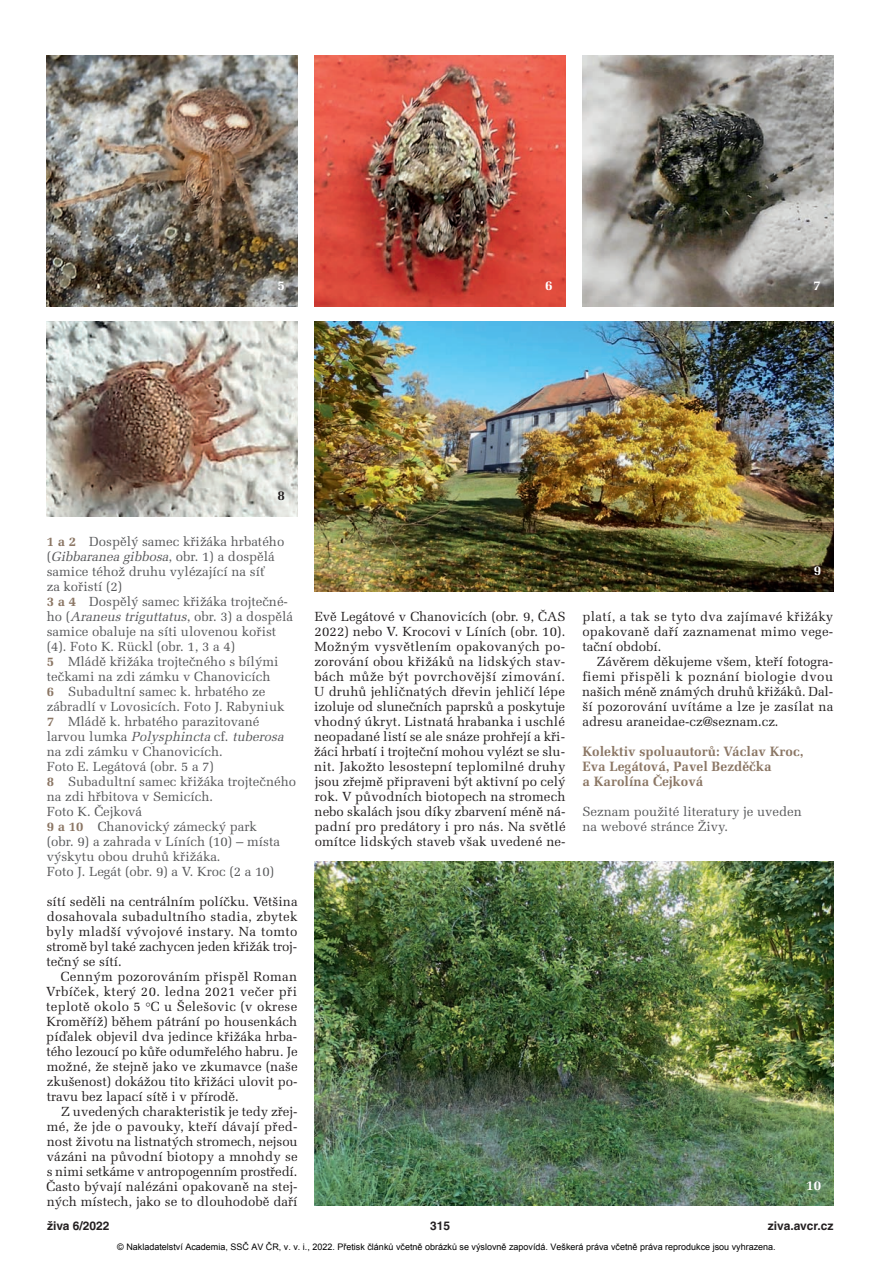
<style>
.page{position:relative;width:893px;height:1263px;background:#fff}
.page>*{position:absolute;margin:0;border:0;box-sizing:border-box;transform-origin:0 0}
.t1{font:700 13.5px/15px "Melior CE";color:#8b7664}
.t2{font:700 13.5px "Melior CE";color:#fff}
.t3{font:700 13.5px "Melior CE";color:#231f20}
.t4{font:13.2px/15px "Melior CE";color:#231f20;text-align:justify}
.t5{font:13.2px/15px "Melior CE";color:#57585a}
.t6{font:700 12px "Helvetica CE";color:#231f20}
.t7{font:9px "Arial";color:#000}
.s1{font-weight:700;color:#8b7664}
.s2{font-style:italic}
</style>
<div class="page">
<img style="left:315px;top:321px;width:518px;height:270px">
<img style="left:315px;top:861px;width:518px;height:345px">
<img style="left:47px;top:55px;width:251px;height:251px">
<img style="left:315px;top:55px;width:251px;height:251px">
<img style="left:583px;top:55px;width:250px;height:251px">
<img style="left:47px;top:322px;width:251px;height:194px">
<p class="t2" style="left:277px;top:281px;width:9px">5</p>
<p class="t2" style="left:545px;top:281px;width:9px">6</p>
<p class="t2" style="left:813px;top:281px;width:9px">7</p>
<p class="t3" style="left:277px;top:491px;width:9px">8</p>
<p class="t5" style="left:47px;top:536px;width:251px"><span class="s1">1 a 2</span> Dospělý samec křižáka hrbatého<br>( <span class="s2">Gibbaranea gibbosa</span>, o b r. 1 ) a d o s p ě l á samice téhož druhu vylézající na síť<br>za kořistí (2)<br><span class="s1">3 a 4</span> Dospělý samec křižáka trojtečné&shy;h o ( <span class="s2">Araneus triguttatus</span>, o b r. 3 ) a d o s p ě l á samice obaluje na síti ulovenou kořist (4). Foto K. Rückl (obr. 1, 3 a 4)<br><span class="s1">5</span> Mládě křižáka trojtečného s bílými tečkami na zdi zámku v Chanovicích<br><span class="s1">6</span> Subadultní samec k. hrbatého ze zábradlí v Lovosicích. Foto J. Rabyniuk<br><span class="s1">7</span> Mládě k. hrbatého parazitované<br>l a r v o u l u m k a <span class="s2">Polysphincta</span> c f . <span class="s2">tuberosa </span>na zdi zámku v Chanovicích.<br>Foto E. Legátová (obr. 5 a 7)<br><span class="s1">8</span> Subadultní samec křižáka trojtečného na zdi hřbitova v Semicích.<br>Foto K. Čejková<br><span class="s1">9 a 10</span> Chanovický zámecký park<br>(obr. 9) a zahrada v Líních (10) – místa výskytu obou druhů křižáka.<br>Foto J. Legát (obr. 9) a V. Kroc (2 a 10)</p>
<p class="t4" style="left:46px;top:896px;width:253px">sítí seděli na centrálním políčku. Většina dosahovala subadultního stadia, zbytek byly mladší vývojové instary. Na tomto stromě byl také zachycen jeden křižák troj&shy;tečný se sítí.</p>
<p class="t4" style="left:46px;top:971px;width:253px;text-indent:14px">Cenným pozorováním přispěl Roman Vrbíček, který 20. ledna 2021 večer při teplotě okolo 5 °C u Šelešovic (v okrese Kroměříž) během pátrání po housenkách píďalek objevil dva jedince křižáka hrba&shy;tého lezoucí po kůře odumřelého habru. Je možné, že stejně jako ve zkumavce (naše zkušenost) dokážou tito křižáci ulovit po - travu bez lapací sítě i v přírodě.</p>
<p class="t4" style="left:47px;top:1106px;width:253px;text-indent:15px">Z uvedených charakteristik je tedy zřej&shy;mé, že jde o pavouky, kteří dávají před&shy;nost životu na listnatých stromech, nejsou vázáni na původní biotopy a mnohdy se s nimi setkáme v antropogenním prostředí.<br>Často bývají nalézáni opakovaně na stej&shy;ných místech, jako se to dlouhodobě daří</p>
<p class="t2" style="left:814px;top:566px;width:9px">9</p>
<p class="t4" style="left:314px;top:611px;width:253px">Evě Legátové v Chanovicích (obr. 9, ČAS 2022) nebo V. Krocovi v Líních (obr. 10).<br>Možným vysvětlením opakovaných po - zorování obou křižáků na lidských stav&shy;bách může být povrchovější zimování.<br>U druhů jehličnatých dřevin jehličí lépe izoluje od slunečních paprsků a poskytuje vhodný úkryt. Listnatá hrabanka i uschlé neopadané listí se ale snáze prohřejí a kři&shy;žáci hrbatí i trojteční mohou vylézt se slu&shy;nit. Jakožto lesostepní teplomilné druhy jsou zřejmě připraveni být aktivní po celý rok. V původních biotopech na stromech nebo skalách jsou díky zbarvení méně ná - padní pro predátory i pro nás. Na světlé omítce lidských staveb však uvedené ne -</p>
<p class="t4" style="left:582px;top:611px;width:252px">platí, a tak se tyto dva zajímavé křižáky opakovaně daří zaznamenat mimo vege&shy;tační období.</p>
<p class="t4" style="left:582px;top:656px;width:253px;text-indent:15px">Závěrem děkujeme všem, kteří fotogra&shy;fiemi přispěli k poznání biologie dvou našich méně známých druhů křižáků. Dal&shy;ší pozorování uvítáme a lze je zasílat na adresu araneidae-cz@seznam.cz.</p>
<p class="t1" style="left:583px;top:746px;width:223px">Kolektiv spoluautorů: Václav Kroc,<br>Eva Legátová, Pavel Bezděčka<br>a Karolína Čejková</p>
<p class="t5" style="left:583px;top:806px;width:221px">Seznam použité literatury je uveden na webové stránce Živy.</p>
<p class="t2" style="left:806px;top:1180px;width:17px">10</p>
<p class="t6" style="left:47px;top:1221px;width:64px">živa 6/2022</p>
<p class="t6" style="left:430px;top:1221px;width:22px">315</p>
<p class="t6" style="left:768px;top:1221px;width:67px">ziva.avcr.cz</p>
<p class="t7" style="left:117px;top:1241px;width:660px">© Nakladatelství Academia, SSČ AV ČR, v. v. i., 2022. Přetisk článků včetně obrázků se výslovně zapovídá. Veškerá práva včetně práva reprodukce jsou vyhrazena.</p>
</div>
